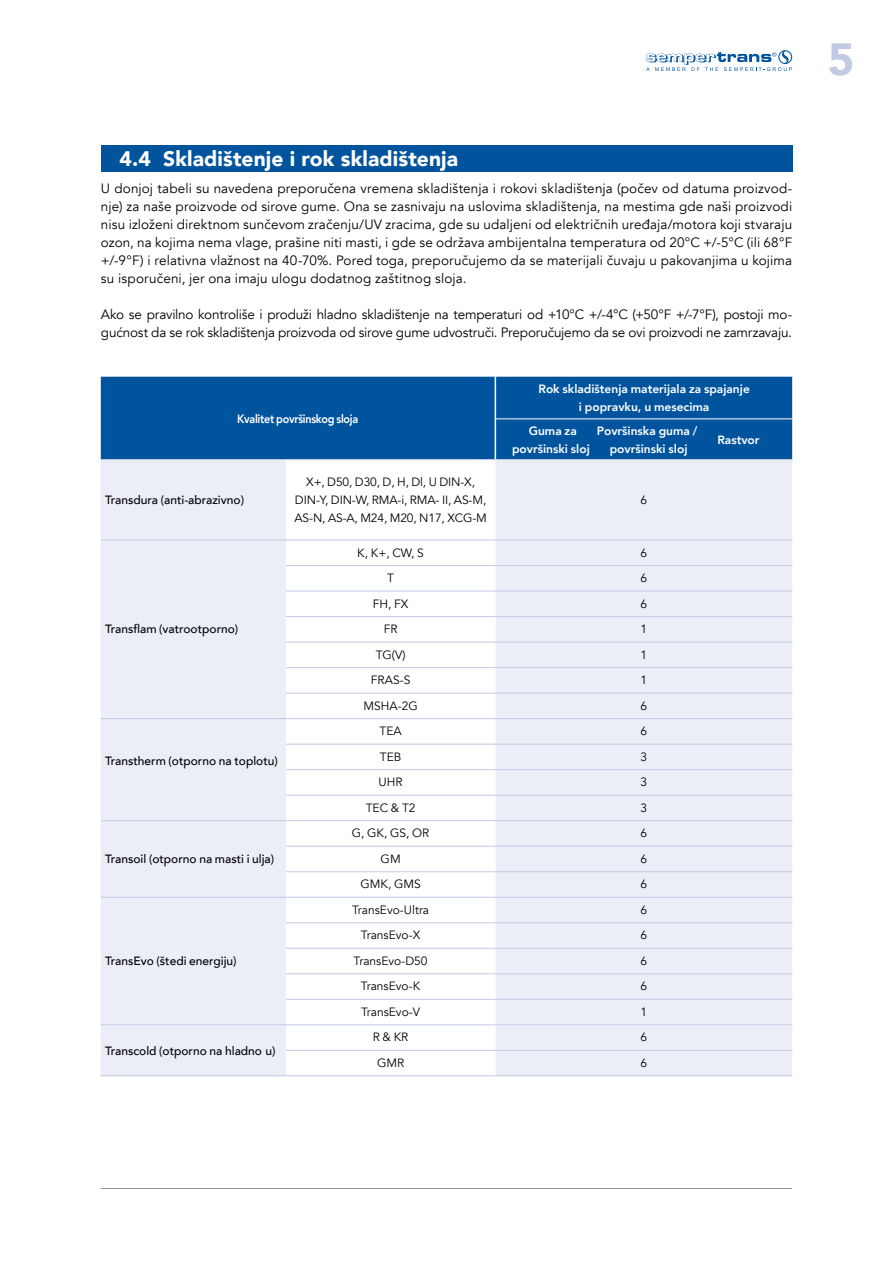
<style>
.page{position:relative;width:893px;height:1263px;background:#fff}
.page>*{position:absolute;margin:0;border:0;box-sizing:border-box;transform-origin:0 0}
.t1{font:900 45px "Avenir";color:#c2cae4}
.t2{font:900 21px "Avenir";letter-spacing:.005em;color:#fff}
.t3{font:13.5px/18px "Avenir";letter-spacing:-.01em;color:#000;text-align:justify}
.t4{font:12px/18px "Avenir LT Com";color:#000;text-align:center}
.t5{font:500 12px "Avenir LT";color:#000}
.t6{font:800 12px/18px "Avenir LT Com";color:#fff;text-align:center}
.t7{font:800 12px "Avenir LT Com";letter-spacing:-.025em;color:#fff;scale:.9 1}
</style>
<div class="page">
<hr style="left:101px;top:1188px;width:691px;height:1px;background:#939598">
<svg style="left:646px;top:50px;width:146px;height:21px"></svg>
<div style="left:101px;top:377px;width:691px;height:82px;background:#00549e"></div>
<div style="left:101px;top:460px;width:691px;height:615px;background:#eceef7"></div>
<svg style="left:286px;top:460px;width:209px;height:615px"></svg>
<hr style="left:101px;top:459px;width:185px;height:1px;background:#c2cae4">
<hr style="left:286px;top:459px;width:209px;height:1px;background:#c2cae4">
<hr style="left:495px;top:459px;width:297px;height:1px;background:#c2cae4">
<hr style="left:101px;top:540px;width:185px;height:1px;background:#c2cae4">
<hr style="left:286px;top:540px;width:209px;height:1px;background:#c2cae4">
<hr style="left:495px;top:540px;width:297px;height:1px;background:#c2cae4">
<hr style="left:286px;top:565px;width:209px;height:1px;background:#c2cae4">
<hr style="left:495px;top:565px;width:297px;height:1px;background:#c2cae4">
<hr style="left:286px;top:591px;width:209px;height:1px;background:#c2cae4">
<hr style="left:495px;top:591px;width:297px;height:1px;background:#c2cae4">
<hr style="left:286px;top:616px;width:209px;height:1px;background:#c2cae4">
<hr style="left:495px;top:616px;width:297px;height:1px;background:#c2cae4">
<hr style="left:286px;top:642px;width:209px;height:1px;background:#c2cae4">
<hr style="left:495px;top:642px;width:297px;height:1px;background:#c2cae4">
<hr style="left:286px;top:667px;width:209px;height:1px;background:#c2cae4">
<hr style="left:495px;top:667px;width:297px;height:1px;background:#c2cae4">
<hr style="left:286px;top:693px;width:209px;height:1px;background:#c2cae4">
<hr style="left:495px;top:693px;width:297px;height:1px;background:#c2cae4">
<hr style="left:101px;top:718px;width:185px;height:1px;background:#c2cae4">
<hr style="left:286px;top:718px;width:209px;height:1px;background:#c2cae4">
<hr style="left:495px;top:718px;width:297px;height:1px;background:#c2cae4">
<hr style="left:286px;top:744px;width:209px;height:1px;background:#c2cae4">
<hr style="left:495px;top:744px;width:297px;height:1px;background:#c2cae4">
<hr style="left:286px;top:769px;width:209px;height:1px;background:#c2cae4">
<hr style="left:495px;top:769px;width:297px;height:1px;background:#c2cae4">
<hr style="left:286px;top:795px;width:209px;height:1px;background:#c2cae4">
<hr style="left:495px;top:795px;width:297px;height:1px;background:#c2cae4">
<hr style="left:101px;top:820px;width:185px;height:1px;background:#c2cae4">
<hr style="left:286px;top:820px;width:209px;height:1px;background:#c2cae4">
<hr style="left:495px;top:820px;width:297px;height:1px;background:#c2cae4">
<hr style="left:286px;top:846px;width:209px;height:1px;background:#c2cae4">
<hr style="left:495px;top:846px;width:297px;height:1px;background:#c2cae4">
<hr style="left:286px;top:871px;width:209px;height:1px;background:#c2cae4">
<hr style="left:495px;top:871px;width:297px;height:1px;background:#c2cae4">
<hr style="left:101px;top:897px;width:185px;height:1px;background:#c2cae4">
<hr style="left:286px;top:897px;width:209px;height:1px;background:#c2cae4">
<hr style="left:495px;top:897px;width:297px;height:1px;background:#c2cae4">
<hr style="left:286px;top:922px;width:209px;height:1px;background:#c2cae4">
<hr style="left:495px;top:922px;width:297px;height:1px;background:#c2cae4">
<hr style="left:286px;top:948px;width:209px;height:1px;background:#c2cae4">
<hr style="left:495px;top:948px;width:297px;height:1px;background:#c2cae4">
<hr style="left:286px;top:973px;width:209px;height:1px;background:#c2cae4">
<hr style="left:495px;top:973px;width:297px;height:1px;background:#c2cae4">
<hr style="left:286px;top:999px;width:209px;height:1px;background:#c2cae4">
<hr style="left:495px;top:999px;width:297px;height:1px;background:#c2cae4">
<hr style="left:101px;top:1024px;width:185px;height:1px;background:#c2cae4">
<hr style="left:286px;top:1024px;width:209px;height:1px;background:#c2cae4">
<hr style="left:495px;top:1024px;width:297px;height:1px;background:#c2cae4">
<hr style="left:286px;top:1050px;width:209px;height:1px;background:#c2cae4">
<hr style="left:495px;top:1050px;width:297px;height:1px;background:#c2cae4">
<hr style="left:101px;top:1075px;width:185px;height:1px;background:#c2cae4">
<hr style="left:286px;top:1075px;width:209px;height:1px;background:#c2cae4">
<hr style="left:495px;top:1075px;width:297px;height:1px;background:#c2cae4">
<hr style="left:495px;top:377px;width:1px;height:42px;background:#fff">
<hr style="left:495px;top:419px;width:1px;height:40px;background:#fff">
<hr style="left:496px;top:418px;width:296px;height:1px;background:#fff">
<div style="left:101px;top:145px;width:691px;height:27px;background:#00549e"></div>
<h2 class="t2" style="left:120px;top:141px;width:340px">4.4 Skladištenje i rok skladištenja</h2>
<p class="t3" style="left:101px;top:179px;width:693px">U donjoj tabeli su navedena preporučena vremena skladištenja i rokovi skladištenja (počev od datuma proizvod&shy;nje) za naše proizvode od sirove gume. Ona se zasnivaju na uslovima skladištenja, na mestima gde naši proizvodi nisu izloženi direktnom sunčevom zračenju/UV zracima, gde su udaljeni od električnih uređaja/motora koji stvaraju ozon, na kojima nema vlage, prašine niti masti, i gde se održava ambijentalna temperatura od 20°C +/-5°C (ili 68°F +/-9°F) i relativna vlažnost na 40-70%. Pored toga, preporučujemo da se materijali čuvaju u pakovanjima u kojima su isporučeni, jer ona imaju ulogu dodatnog zaštitnog sloja.</p>
<p class="t3" style="left:101px;top:305px;width:693px">Ako se pravilno kontroliše i produži hladno skladištenje na temperaturi od +10°C +/-4°C (+50°F +/-7°F), postoji mo&shy;gućnost da se rok skladištenja proizvoda od sirove gume udvostruči. Preporučujemo da se ovi proizvodi ne zamrzavaju.</p>
<p class="t7" style="left:237px;top:412px;width:136px">Kvalitet površinskog sloja</p>
<p class="t5" style="left:105px;top:493px;width:140px">Transdura (anti-abrazivno)</p>
<p class="t4" style="left:294px;top:473px;width:194px">X+, D50, D30, D, H, Dl, U DIN-X,<br>DIN-Y, DIN-W, RMA-i, RMA- II, AS-M,<br>AS-N, AS-A, M24, M20, N17, XCG-M</p>
<p class="t6" style="left:538px;top:380px;width:213px">Rok skladištenja materijala za spajanje i popravku, u mesecima</p>
<p class="t6" style="left:529px;top:422px;width:50px">Guma za</p>
<p class="t6" style="left:597px;top:422px;width:102px">Površinska guma /</p>
<p class="t6" style="left:717px;top:431px;width:44px">Rastvor</p>
<p class="t6" style="left:512px;top:440px;width:79px">površinski sloj</p>
<p class="t6" style="left:610px;top:440px;width:79px">površinski sloj</p>
<p class="t4" style="left:640px;top:491px;width:8px">6</p>
<p class="t5" style="left:105px;top:622px;width:135px">Transflam (vatrootporno)</p>
<p class="t5" style="left:105px;top:754px;width:174px">Transtherm (otporno na toplotu)</p>
<p class="t5" style="left:105px;top:852px;width:171px">Transoil (otporno na masti i ulja)</p>
<p class="t5" style="left:105px;top:954px;width:133px">TransEvo (štedi energiju)</p>
<p class="t5" style="left:105px;top:1044px;width:172px">Transcold (otporno na hladnoću)</p>
<p class="t4" style="left:357px;top:544px;width:68px">K, K+, CW, S</p>
<p class="t4" style="left:640px;top:544px;width:8px">6</p>
<p class="t4" style="left:387px;top:569px;width:8px">T</p>
<p class="t4" style="left:640px;top:569px;width:8px">6</p>
<p class="t4" style="left:373px;top:595px;width:37px">FH, FX</p>
<p class="t4" style="left:640px;top:595px;width:8px">6</p>
<p class="t4" style="left:384px;top:620px;width:15px">FR</p>
<p class="t4" style="left:640px;top:620px;width:8px">1</p>
<p class="t4" style="left:376px;top:646px;width:31px">TG(V)</p>
<p class="t4" style="left:640px;top:646px;width:8px">1</p>
<p class="t4" style="left:371px;top:671px;width:41px">FRAS-S</p>
<p class="t4" style="left:640px;top:671px;width:8px">1</p>
<p class="t4" style="left:364px;top:697px;width:56px">MSHA-2G</p>
<p class="t4" style="left:640px;top:697px;width:8px">6</p>
<p class="t4" style="left:380px;top:722px;width:24px">TEA</p>
<p class="t4" style="left:640px;top:722px;width:8px">6</p>
<p class="t4" style="left:380px;top:748px;width:23px">TEB</p>
<p class="t4" style="left:640px;top:748px;width:8px">3</p>
<p class="t4" style="left:379px;top:773px;width:26px">UHR</p>
<p class="t4" style="left:640px;top:773px;width:8px">3</p>
<p class="t4" style="left:366px;top:799px;width:51px">TEC &amp; T2</p>
<p class="t4" style="left:640px;top:799px;width:8px">3</p>
<p class="t4" style="left:352px;top:824px;width:79px">G, GK, GS, OR</p>
<p class="t4" style="left:640px;top:824px;width:8px">6</p>
<p class="t4" style="left:381px;top:850px;width:22px">GM</p>
<p class="t4" style="left:640px;top:850px;width:8px">6</p>
<p class="t4" style="left:360px;top:875px;width:62px">GMK, GMS</p>
<p class="t4" style="left:640px;top:875px;width:8px">6</p>
<p class="t4" style="left:352px;top:901px;width:79px">TransEvo-Ultra</p>
<p class="t4" style="left:640px;top:901px;width:8px">6</p>
<p class="t4" style="left:361px;top:926px;width:61px">TransEvo-X</p>
<p class="t4" style="left:640px;top:926px;width:8px">6</p>
<p class="t4" style="left:354px;top:952px;width:76px">TransEvo-D50</p>
<p class="t4" style="left:640px;top:952px;width:8px">6</p>
<p class="t4" style="left:361px;top:977px;width:61px">TransEvo-K</p>
<p class="t4" style="left:640px;top:977px;width:8px">6</p>
<p class="t4" style="left:361px;top:1003px;width:61px">TransEvo-V</p>
<p class="t4" style="left:640px;top:1003px;width:8px">1</p>
<p class="t4" style="left:373px;top:1028px;width:37px">R &amp; KR</p>
<p class="t4" style="left:640px;top:1028px;width:8px">6</p>
<p class="t4" style="left:377px;top:1054px;width:29px">GMR</p>
<p class="t4" style="left:640px;top:1054px;width:8px">6</p>
<h1 class="t1" style="left:828px;top:20px;width:28px">5</h1>
</div>
